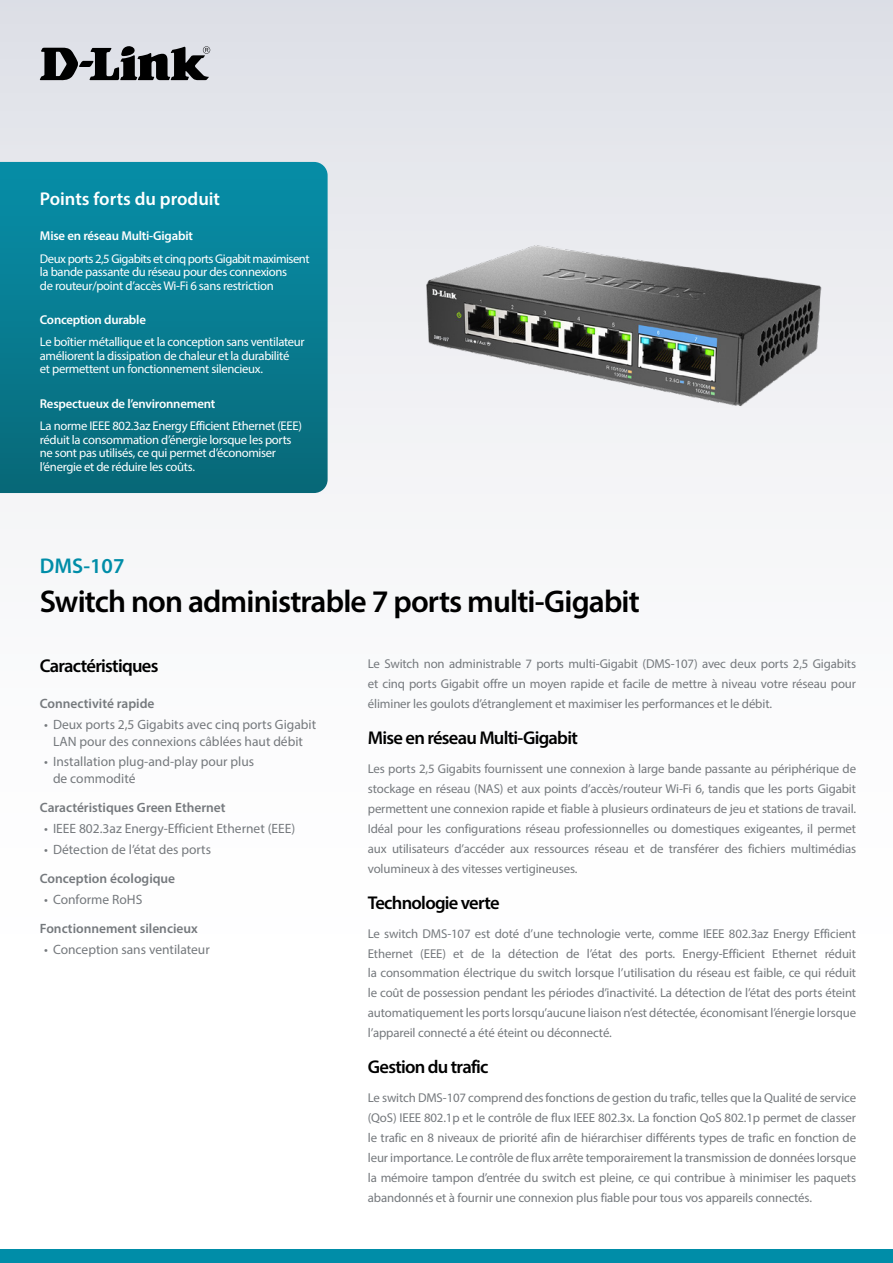
<style>
.page{position:relative;width:893px;height:1263px;background:#fff}
.page>*{position:absolute;margin:0;border:0;box-sizing:border-box;transform-origin:0 0}
.t1{font:600 31.5px "Myriad Pro";letter-spacing:-.025em;color:#000}
.t2{font:600 21.3px "Myriad Pro";color:#008da8}
.Description_Topic{font:600 18.6px "Myriad Pro";letter-spacing:-.04em;color:#000}
.Highlights_Title{font:600 18.6px "Myriad Pro";color:#fff}
.Features_Title{font:600 18.6px "Myriad Pro";letter-spacing:-.04em;color:#000}
.t3{font:13.5px/16.5px "Myriad Pro";color:#75797d;text-align:center}
.Features_Category{font:600 13.5px "Myriad Pro";color:#75797d}
.Description_Text{font:12.9px/20px "Myriad Pro";letter-spacing:-.01em;color:#75797d;text-align:justify}
.Highlights_Category{font:600 12.9px "Myriad Pro";letter-spacing:-.015em;color:#fff}
.Highlights_Text{font:12.6px/13.5px "Myriad Pro";letter-spacing:-.025em;color:#fff}
</style>
<div class="page">
<div style="left:0;top:0;width:893px;height:1084px;background:linear-gradient(to bottom,#e2e3e9,#fff)"></div>
<div style="left:0;top:1249px;width:893px;height:14px;background:#008da8"></div>
<svg style="left:0;top:162px;width:328px;height:331px;background:#087b90"></svg>
<svg style="left:40px;top:46px;width:170px;height:34px;background:#66676a"></svg>
<div style="left:368px;top:435px;width:294px;height:33px;background:#f3f3f6"></div>
<img style="left:403px;top:218px;width:442px;height:205px">
<p class="Highlights_Title" style="left:40px;top:187px;width:182px">Points forts du produit</p>
<p class="Highlights_Category" style="left:40px;top:228px;width:155px">Mise en réseau Multi-Gigabit</p>
<p class="Highlights_Text" style="left:40px;top:251px;width:271px">Deux ports 2,5 Gigabits et cinq ports Gigabit maximisent la bande passante du réseau pour des connexions<br>de routeur/point d’accès Wi-Fi 6 sans restriction</p>
<p class="Highlights_Category" style="left:40px;top:311px;width:108px">Conception durable</p>
<p class="Highlights_Text" style="left:40px;top:335px;width:266px">Le boîtier métallique et la conception sans ventilateur améliorent la dissipation de chaleur et la durabilité<br>et permettent un fonctionnement silencieux.</p>
<p class="Highlights_Category" style="left:40px;top:395px;width:177px">Respectueux de l’environnement</p>
<p class="Highlights_Text" style="left:40px;top:419px;width:264px">La norme IEEE 802.3az Energy Efficient Ethernet (EEE) réduit la consommation d’énergie lorsque les ports ne sont pas utilisés, ce qui permet d’économiser l’énergie et de réduire les coûts.</p>
<h2 class="t2" style="left:40px;top:552px;width:86px">DMS-107</h2>
<h1 class="t1" style="left:40px;top:582px;width:601px">Switch non administrable 7 ports multi-Gigabit</h1>
<p class="Features_Title" style="left:40px;top:654px;width:120px">Caractéristiques</p>
<p class="Features_Category" style="left:40px;top:695px;width:116px">Connectivité rapide</p>
<p class="t3" style="left:44px;top:716px;width:274px">• Deux ports 2,5 Gigabits avec cinq ports Gigabit<br>LAN pour des connexions câblées haut débit</p>
<p class="t3" style="left:53px;top:753px;width:203px;text-align:left;text-indent:-9px">• Installation plug-and-play pour plus de commodité</p>
<p class="Features_Category" style="left:40px;top:799px;width:187px">Caractéristiques Green Ethernet</p>
<p class="t3" style="left:44px;top:820px;width:253px">• IEEE 802.3az Energy-Efficient Ethernet (EEE)</p>
<p class="t3" style="left:44px;top:840px;width:169px">• Détection de l’état des ports</p>
<p class="Features_Category" style="left:40px;top:870px;width:137px">Conception écologique</p>
<p class="t3" style="left:44px;top:890px;width:100px">• Conforme RoHS</p>
<p class="Features_Category" style="left:40px;top:920px;width:159px">Fonctionnement silencieux</p>
<p class="t3" style="left:44px;top:940px;width:167px">• Conception sans ventilateur</p>
<p class="Description_Text" style="left:368px;top:654px;width:490px">Le Switch non administrable 7 ports multi-Gigabit (DMS-107) avec deux ports 2,5 Gigabits et cinq ports Gigabit offre un moyen rapide et facile de mettre à niveau votre réseau pour éliminer les goulots d’étranglement et maximiser les performances et le débit.</p>
<p class="Description_Topic" style="left:368px;top:726px;width:212px">Mise en réseau Multi-Gigabit</p>
<p class="Description_Text" style="left:368px;top:758px;width:490px">Les ports 2,5 Gigabits fournissent une connexion à large bande passante au périphérique de stockage en réseau (NAS) et aux points d’accès/routeur Wi-Fi 6, tandis que les ports Gigabit permettent une connexion rapide et fiable à plusieurs ordinateurs de jeu et stations de travail.<br>Idéal pour les configurations réseau professionnelles ou domestiques exigeantes, il permet aux utilisateurs d’accéder aux ressources réseau et de transférer des fichiers multimédias volumineux à des vitesses vertigineuses.</p>
<p class="Description_Topic" style="left:368px;top:890px;width:133px">Technologie verte</p>
<p class="Description_Text" style="left:368px;top:923px;width:490px">Le switch DMS-107 est doté d’une technologie verte, comme IEEE 802.3az Energy Efficient Ethernet (EEE) et de la détection de l’état des ports. Energy-Efficient Ethernet réduit la consommation électrique du switch lorsque l’utilisation du réseau est faible, ce qui réduit le coût de possession pendant les périodes d’inactivité. La détection de l’état des ports éteint automatiquement les ports lorsqu’aucune liaison n’est détectée, économisant l’énergie lorsque l’appareil connecté a été éteint ou déconnecté.</p>
<p class="Description_Topic" style="left:368px;top:1055px;width:122px">Gestion du trafic</p>
<p class="Description_Text" style="left:368px;top:1088px;width:490px">Le switch DMS-107 comprend des fonctions de gestion du trafic, telles que la Qualité de service (QoS) IEEE 802.1p et le contrôle de flux IEEE 802.3x. La fonction QoS 802.1p permet de classer le trafic en 8 niveaux de priorité afin de hiérarchiser différents types de trafic en fonction de leur importance. Le contrôle de flux arrête temporairement la transmission de données lorsque la mémoire tampon d’entrée du switch est pleine, ce qui contribue à minimiser les paquets abandonnés et à fournir une connexion plus fiable pour tous vos appareils connectés.</p>
</div>
